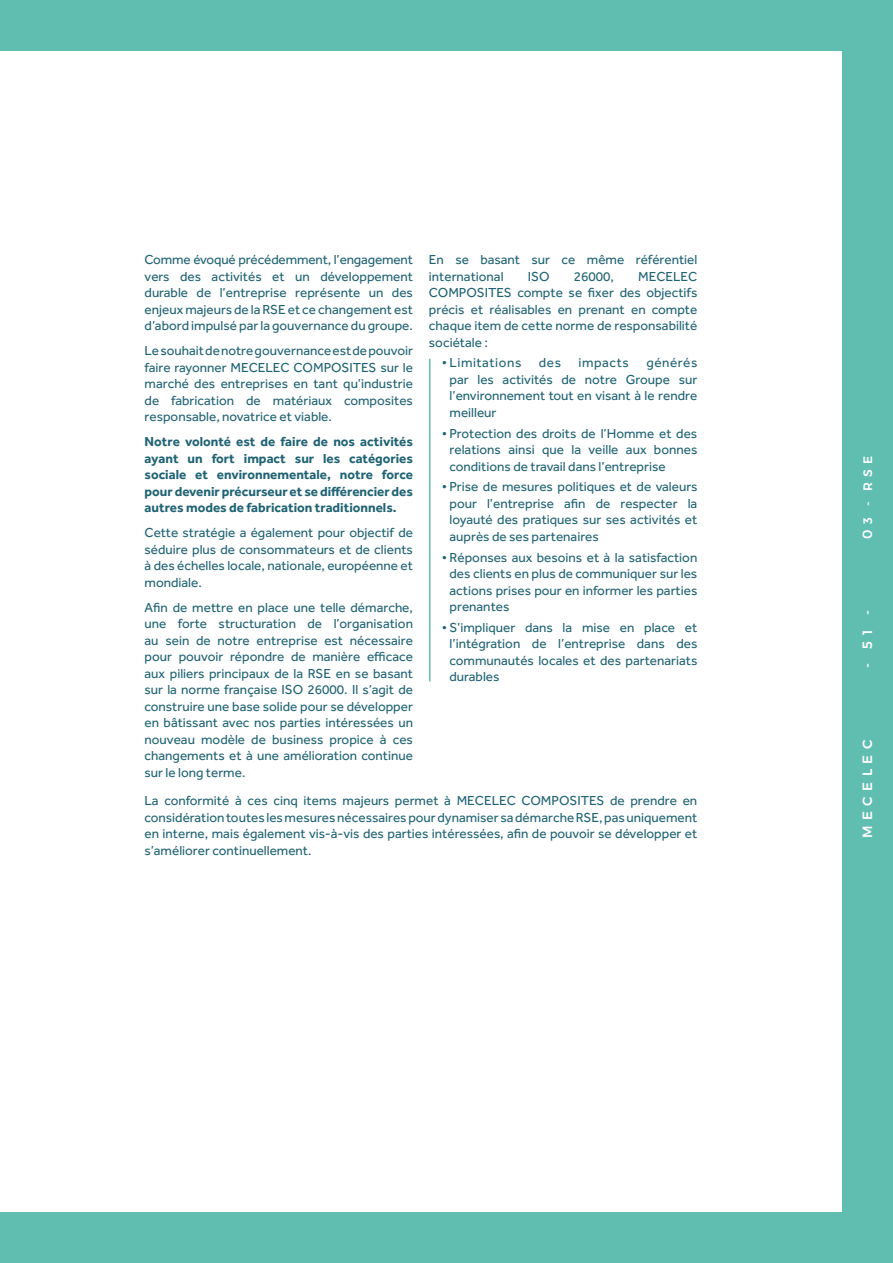
<style>
.page{position:relative;width:893px;height:1263px;background:#60beb1}
.page>*{position:absolute;margin:0;border:0;box-sizing:border-box;transform-origin:0 0}
.t1{font:13.5px/16.5px "Effra";color:#206374;text-align:justify}
.t2{font:700 13.5px/16.5px "Effra";color:#206374;text-align:justify}
.t3{font:13.5px "Effra";letter-spacing:.04em;color:#206374}
.t4{font:500 13.5px "Montserrat";letter-spacing:.4em;color:#fff}
.t5{font:500 12.3px "Montserrat";color:#fff}
.s1{font-size:13.5px}
</style>
<div class="page">
<div style="left:0;top:51px;width:842px;height:1161px;background:#fff"></div>
<hr style="left:429px;top:359px;width:2px;height:322px;background:#60beb1">
<p class="t1" style="left:145px;top:251px;width:270px">Comme évoqué précédemment, l’engagement vers des activités et un développement durable de l’entreprise représente un des enjeux majeurs de la RSE et ce changement est d’abord impulsé par la gouvernance du groupe.</p>
<p class="t1" style="left:145px;top:342px;width:270px">Le souhait de notre gouvernance est de pouvoir faire rayonner MECELEC COMPOSITES sur le marché des entreprises en tant qu’industrie de fabrication de matériaux composites responsable, novatrice et viable.</p>
<p class="t2" style="left:145px;top:433px;width:270px">Notre volonté est de faire de nos activités ayant un fort impact sur les catégories sociale et environnementale, notre force pour devenir précurseur et se différencier des autres modes de fabrication traditionnels.</p>
<p class="t1" style="left:145px;top:524px;width:270px">Cette stratégie a également pour objectif de séduire plus de consommateurs et de clients à des échelles locale, nationale, européenne et mondiale.</p>
<p class="t1" style="left:145px;top:599px;width:270px">Afin de mettre en place une telle démarche, une forte structuration de l’organisation au sein de notre entreprise est nécessaire pour pouvoir répondre de manière efficace aux piliers principaux de la RSE en se basant sur la norme française ISO 26000. Il s’agit de construire une base solide pour se développer en bâtissant avec nos parties intéressées un nouveau modèle de business propice à ces changements et à une amélioration continue sur le long terme.</p>
<p class="t1" style="left:429px;top:251px;width:270px">En se basant sur ce même référentiel international</p>
<p class="t1" style="left:528px;top:268px;width:23px">ISO</p>
<p class="t1" style="left:574px;top:268px;width:42px">26000,</p>
<p class="t1" style="left:429px;top:268px;width:270px;text-indent:209px">MECELEC COMPOSITES compte se fixer des objectifs précis et réalisables en prenant en compte chaque item de cette norme de responsabilité sociétale :</p>
<p class="t3" style="left:442px;top:355px;width:81px">• Limitations</p>
<p class="t1" style="left:539px;top:354px;width:24px">des</p>
<p class="t3" style="left:579px;top:355px;width:52px">impacts</p>
<p class="t1" style="left:450px;top:354px;width:249px;text-indent:197px">générés par les activités de notre Groupe sur l’environnement tout en visant à le rendre meilleur</p>
<p class="t1" style="left:450px;top:425px;width:249px;text-indent:-8px">• Protection des droits de l’Homme et des relations ainsi que la veille aux bonnes conditions de travail dans l’entreprise</p>
<p class="t1" style="left:450px;top:478px;width:249px;text-indent:-8px">• Prise de mesures politiques et de valeurs pour l’entreprise afin de respecter la loyauté des pratiques sur ses activités et auprès de ses partenaires</p>
<p class="t1" style="left:450px;top:549px;width:249px;text-indent:-8px">• Réponses aux besoins et à la satisfaction des clients en plus de communiquer sur les actions prises pour en informer les parties prenantes</p>
<p class="t1" style="left:450px;top:619px;width:249px;text-indent:-8px">• S’impliquer dans la mise en place et l’intégration de l’entreprise dans des communautés locales et des partenariats durables</p>
<p class="t1" style="left:145px;top:792px;width:554px">La conformité à ces cinq items majeurs permet à MECELEC COMPOSITES de prendre en considération toutes les mesures nécessaires pour dynamiser sa démarche RSE, pas uniquement en interne, mais également vis-à-vis des parties intéressées, afin de pouvoir se développer et s’améliorer continuellement.</p>
<p class="t5" style="left:858px;top:539px;width:84px;rotate:-90deg"><span class="s1">0</span>3 - RSE</p>
<p class="t4" style="left:856px;top:668px;width:60px;rotate:-90deg">- 5 1 -</p>
<p class="t4" style="left:856px;top:838px;width:99px;rotate:-90deg">MECELEC</p>
</div>
